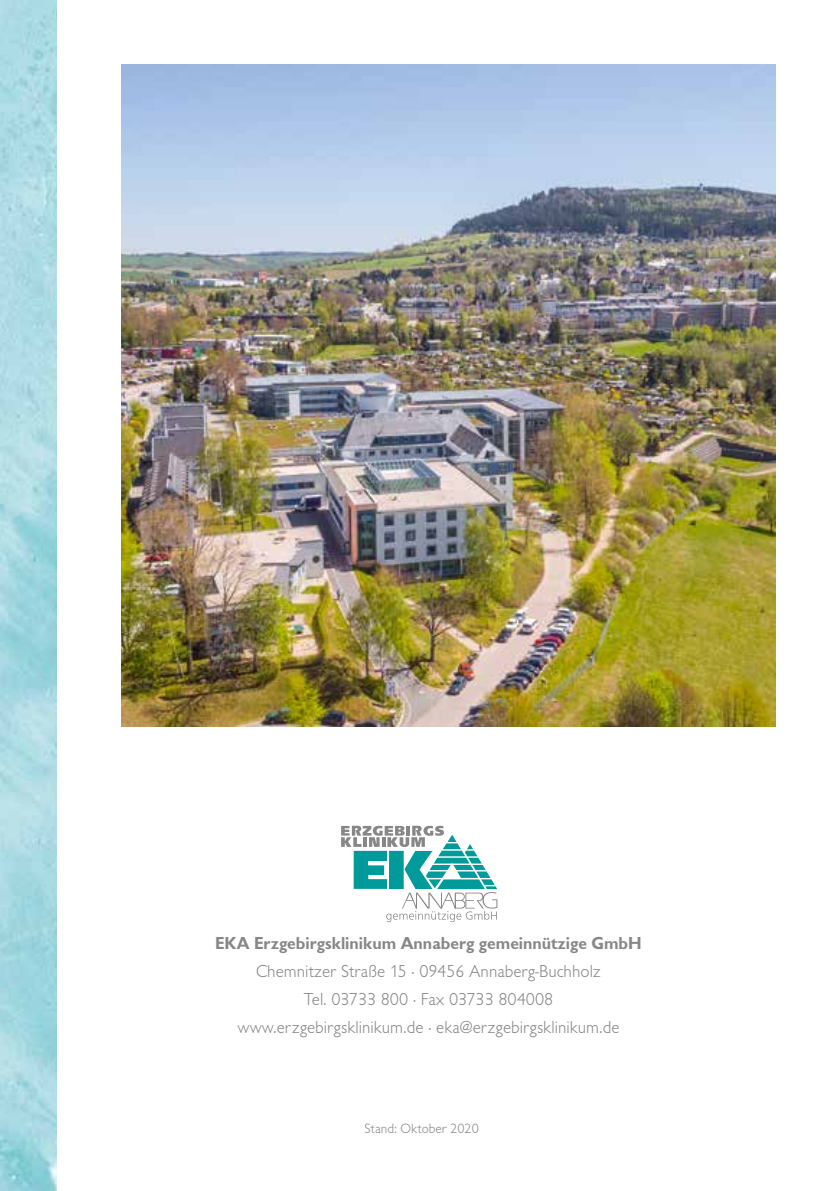
<style>
.page{position:relative;width:840px;height:1191px;background:#fff}
.page>*{position:absolute;margin:0;border:0;box-sizing:border-box;transform-origin:0 0}
.t1{font:300 18px/28px "Giltus T";color:#878787;text-align:center}
.t2{font:700 18px "Giltus T";color:#878787}
.t3{font:300 14px "Giltus T";color:#878787}
</style>
<div class="page">
<svg style="left:341px;top:825px;width:156px;height:97px"></svg>
<img style="left:0;top:0;width:57px;height:1191px">
<img style="left:121px;top:65px;width:653px;height:661px">
<p class="t2" style="left:215px;top:932px;width:428px">EKA Erzgebirgsklinikum Annaberg gemeinnützige GmbH</p>
<p class="t1" style="left:237px;top:956px;width:383px">Chemnitzer Straße 15 · 09456 Annaberg-Buchholz<br>Tel. 03733 800 · Fax 03733 804008 www.erzgebirgsklinikum.de · eka@erzgebirgsklinikum.de</p>
<p class="t3" style="left:364px;top:1120px;width:116px">Stand: Oktober 2020</p>
</div>
